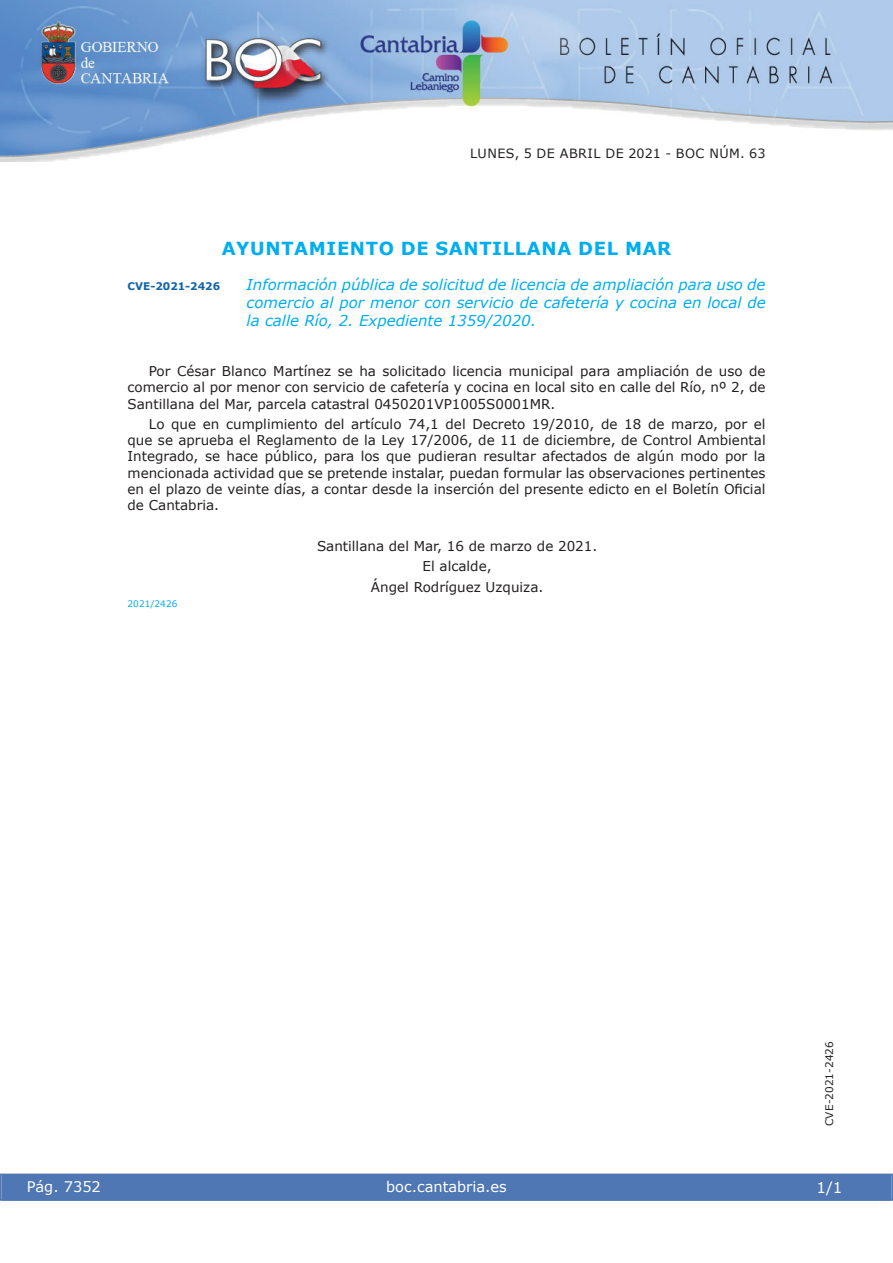
<style>
.page{position:relative;width:893px;height:1263px;background:#fff}
.page>*{position:absolute;margin:0;border:0;box-sizing:border-box;transform-origin:0 0}
.t1{font:700 18px "Verdana";letter-spacing:.035em;color:#00aeef}
.t2{font:italic 15px/18px "Verdana";color:#00aeef;text-align:justify}
.t3{font:15px "Verdana";color:#fff}
.t4{font:14.55px "Verdana";color:#fff}
.t5{font:13.5px/16.2px "Verdana";color:#231f20;text-align:justify}
.t6{font:12.75px "Verdana";letter-spacing:.035em;color:#231f20}
.t7{font:10.5px "Verdana";color:#231f20}
.t8{font:700 10.5px "Verdana";color:#1263a9}
.t9{font:9px "Verdana";color:#00aeef}
</style>
<div class="page">
<img style="left:0;top:0;width:893px;height:161px">
<div style="left:1px;top:1174px;width:890px;height:27px;background:#4f77b3"></div>
<div style="left:0;top:1174px;width:893px;height:27px;border:1px solid #4f77b3"></div>
<p class="t6" style="left:470px;top:145px;width:297px">LUNES, 5 DE ABRIL DE 2021 - BOC NÚM. 63</p>
<h1 class="t1" style="left:222px;top:237px;width:451px">AYUNTAMIENTO DE SANTILLANA DEL MAR</h1>
<p class="t8" style="left:128px;top:279px;width:94px">CVE-2021-2426</p>
<p class="t2" style="left:247px;top:275px;width:520px">Información pública de solicitud de licencia de ampliación para uso de comercio al por menor con servicio de cafetería y cocina en local de la calle Río, 2. Expediente 1359/2020.</p>
<p class="t5" style="left:128px;top:363px;width:639px;text-indent:21px">Por César Blanco Martínez se ha solicitado licencia municipal para ampliación de uso de comercio al por menor con servicio de cafetería y cocina en local sito en calle del Río, nº 2, de Santillana del Mar, parcela catastral 0450201VP1005S0001MR.</p>
<p class="t5" style="left:128px;top:416px;width:639px;text-indent:21px">Lo que en cumplimiento del artículo 74,1 del Decreto 19/2010, de 18 de marzo, por el que se aprueba el Reglamento de la Ley 17/2006, de 11 de diciembre, de Control Ambiental Integrado, se hace público, para los que pudieran resultar afectados de algún modo por la mencionada actividad que se pretende instalar, puedan formular las observaciones pertinentes en el plazo de veinte días, a contar desde la inserción del presente edicto en el Boletín Oficial de Cantabria.</p>
<p class="t5" style="left:317px;top:535px;width:282px;line-height:20.4px;text-align:center">Santillana del Mar, 16 de marzo de 2021.<br>El alcalde,<br>Ángel Rodríguez Uzquiza.</p>
<p class="t9" style="left:128px;top:598px;width:51px">2021/2426</p>
<p class="t4" style="left:27px;top:1177px;width:76px">Pág. 7352</p>
<p class="t4" style="left:386px;top:1178px;width:122px">boc.cantabria.es</p>
<p class="t7" style="left:823px;top:1126px;width:87px;rotate:-90deg">CVE-2021-2426</p>
<p class="t3" style="left:816px;top:1178px;width:27px">1/1</p>
</div>
